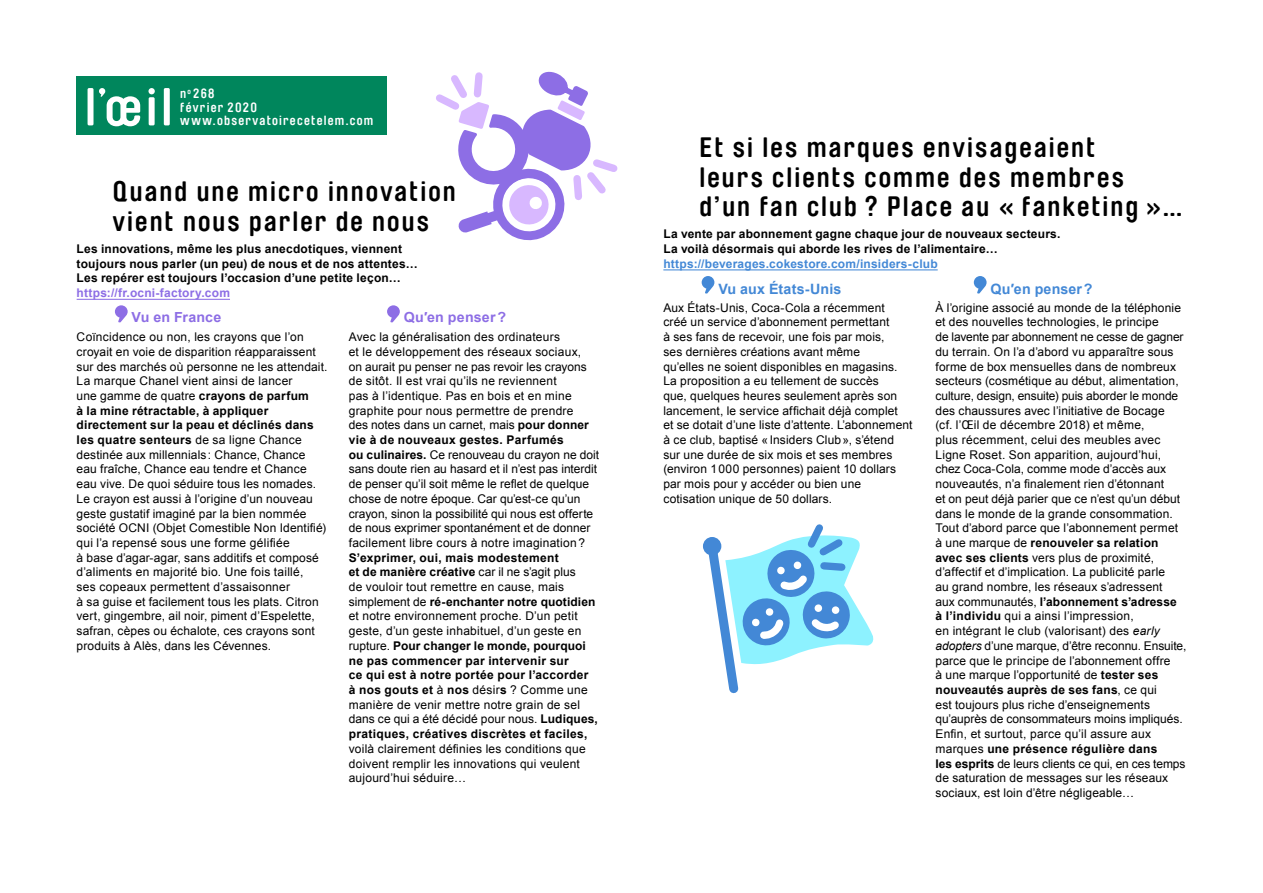
<style>
.page{position:relative;width:1263px;height:893px;background:#fff}
.page>*{position:absolute;margin:0;border:0;box-sizing:border-box;transform-origin:0 0}
.t1{font:700 27.75px/29.4px "Brauer Neue";letter-spacing:.075em;color:#000}
.t2{font:700 14.25px "Arial";letter-spacing:.01em;color:#4388d6}
.t3{font:700 13.95px "Arial";letter-spacing:.01em;color:#8d6ee5}
.t4{font:700 13.2px/13.5px "Brauer Neue";letter-spacing:.095em;color:#fff}
.t5{font:12px/14.7px "Arial";letter-spacing:.01em;color:#000}
.t6{font:700 12px/14.7px "Arial";letter-spacing:.02em;color:#000}
.t7{font:700 12px "Arial";letter-spacing:.02em;color:#4388d6}
.t8{font:700 12px "Arial";letter-spacing:.02em;color:#8d6ee5}
.s1{font-weight:700}
.s2{font-weight:400}
.s3{font-style:italic}
</style>
<div class="page">
<div style="left:77px;top:77px;width:310px;height:58px;background:#00865c"></div>
<svg style="left:88px;top:88px;width:82px;height:38px"></svg>
<svg style="left:115px;top:305px;width:13px;height:17px"></svg>
<svg style="left:387px;top:305px;width:13px;height:17px"></svg>
<hr style="left:77px;top:299px;width:153px;height:1px;background:#8d6ee5">
<svg style="left:702px;top:276px;width:12px;height:17px"></svg>
<svg style="left:974px;top:276px;width:12px;height:17px"></svg>
<hr style="left:663px;top:269px;width:275px;height:1px;background:#4388d6">
<svg style="left:703px;top:524px;width:171px;height:170px"></svg>
<div style="left:814px;top:604px;width:8px;height:8px;background:#fff;border-radius:50%"></div>
<div style="left:832px;top:606px;width:7px;height:8px;background:#fff;border-radius:50%"></div>
<svg style="left:436px;top:71px;width:182px;height:170px"></svg>
<p class="t4" style="left:180px;top:87px;width:195px">n<sup>o</sup> 268<br>février 2020 www.observatoirecetelem.com</p>
<h1 class="t1" style="left:113px;top:177px;width:344px">Quand une micro innovation vient nous parler de nous</h1>
<p class="t6" style="left:77px;top:242px;width:343px">Les innovations, même les plus anecdotiques, viennent toujours nous parler (un peu) de nous et de nos attentes…<br>Les repérer est toujours l’occasion d’une petite leçon…</p>
<p class="t8" style="left:77px;top:285px;width:155px">https://fr.ocni-factory.com</p>
<p class="t3" style="left:132px;top:308px;width:91px">Vu en France</p>
<p class="t5" style="left:77px;top:330px;width:252px">Coïncidence ou non, les crayons que l’on croyait en voie de disparition réapparaissent sur des marchés où personne ne les attendait.<br>La marque Chanel vient ainsi de lancer<br>une gamme de quatre <span class="s1">crayons de parfum<br>à la mine rétractable, à appliquer directement sur la peau et déclinés dans les quatre senteurs</span> de sa ligne Chance destinée aux millennials: Chance, Chance eau fraîche, Chance eau tendre et Chance eau vive. De quoi séduire tous les nomades.<br>Le crayon est aussi à l’origine d’un nouveau geste gustatif imaginé par la bien nommée société OCNI (Objet Comestible Non Identifié) qui l’a repensé sous une forme gélifiée<br>à base d’agar-agar, sans additifs et composé d’aliments en majorité bio. Une fois taillé,<br>ses copeaux permettent d’assaisonner<br>à sa guise et facilement tous les plats. Citron vert, gingembre, ail noir, piment d’Espelette, safran, cèpes ou échalote, ces crayons sont produits à Alès, dans les Cévennes.</p>
<p class="t3" style="left:404px;top:308px;width:104px">Qu′en penser?</p>
<p class="t5" style="left:349px;top:330px;width:252px">Avec la généralisation des ordinateurs<br>et le développement des réseaux sociaux,<br>on aurait pu penser ne pas revoir les crayons de sitôt. Il est vrai qu’ils ne reviennent<br>pas à l’identique. Pas en bois et en mine graphite pour nous permettre de prendre<br>des notes dans un carnet, mais <span class="s1">pour donner vie à de nouveaux gestes. Parfumés<br>ou culinaires.</span> Ce renouveau du crayon ne doit sans doute rien au hasard et il n’est pas interdit de penser qu’il soit même le reflet de quelque chose de notre époque. Car qu’est-ce qu’un crayon, sinon la possibilité qui nous est offerte de nous exprimer spontanément et de donner facilement libre cours à notre imagination ?</p>
<p class="t6" style="left:349px;top:550px;width:251px">S’exprimer, oui, mais modestement<br>et de manière créative <span class="s2">car il ne s’agit plus<br>de vouloir tout remettre en cause, mais simplement de</span> ré-enchanter notre quotidien <span class="s2">et notre environnement proche. D’un petit geste, d’un geste inhabituel, d’un geste en rupture.</span> Pour changer le monde, pourquoi ne pas commencer par intervenir sur<br>ce qui est à notre portée pour l’accorder à nos gouts et <span class="s2">à</span> nos <span class="s2">désir</span>s <span class="s2">? Comme une manière de venir mettre notre grain de sel dans ce qui a été décidé pour nous.</span> Ludiques, pratiques, créatives discrètes et faciles,</p>
<p class="t5" style="left:349px;top:741px;width:238px">voilà clairement définies les conditions que doivent remplir les innovations qui veulent aujourd’hui séduire…</p>
<h1 class="t1" style="left:699px;top:133px;width:484px">Et si les marques envisageaient<br>leurs clients comme des membres<br>d’un fan club ? Place au « fanketing »…</h1>
<p class="t6" style="left:663px;top:227px;width:399px">La vente par abonnement gagne chaque jour de nouveaux secteurs.<br>La voilà désormais qui aborde les rives de l’alimentaire…</p>
<p class="t7" style="left:663px;top:256px;width:276px">https://beverages.cokestore.com/insiders-club</p>
<p class="t2" style="left:718px;top:279px;width:125px">Vu aux États-Unis</p>
<p class="t5" style="left:663px;top:300px;width:251px">Aux États-Unis, Coca-Cola a récemment<br>créé un service d’abonnement permettant<br>à ses fans de recevoir, une fois par mois,<br>ses dernières créations avant même<br>qu’elles ne soient disponibles en magasins.<br>La proposition a eu tellement de succès<br>que, quelques heures seulement après son lancement, le service affichait déjà complet<br>et se dotait d’une liste d’attente. L’abonnement à ce club, baptisé «Insiders Club», s’étend sur une durée de six mois et ses membres (environ 1000 personnes) paient 10 dollars par mois pour y accéder ou bien une cotisation unique de 50 dollars.</p>
<p class="t2" style="left:990px;top:279px;width:104px">Qu′en penser?</p>
<p class="t5" style="left:935px;top:300px;width:252px">À l’origine associé au monde de la téléphonie et des nouvelles technologies, le principe<br>de lavente par abonnement ne cesse de gagner du terrain. On l’a d’abord vu apparaître sous forme de box mensuelles dans de nombreux secteurs (cosmétique au début, alimentation, culture, design, ensuite) puis aborder le monde des chaussures avec l’initiative de Bocage<br>(cf. l’Œil de décembre 2018) et même,<br>plus récemment, celui des meubles avec Ligne Roset. Son apparition, aujourd’hui, chez Coca‑Cola, comme mode d’accès aux nouveautés, n’a finalement rien d’étonnant<br>et on peut déjà parier que ce n’est qu’un début dans le monde de la grande consommation.<br>Tout d’abord parce que l’abonnement permet à une marque de <span class="s1">renouveler sa relation avec ses clients</span> vers plus de proximité, d’affectif et d’implication. La publicité parle<br>au grand nombre, les réseaux s’adressent<br>aux communautés, <span class="s1">l’abonnement s’adresse à l’individu</span> qui a ainsi l’impression,<br>en intégrant le club (valorisant) des <span class="s3">early adopters</span> d’une marque, d’être reconnu. Ensuite, parce que le principe de l’abonnement offre<br>à une marque l’opportunité de <span class="s1">tester ses nouveautés auprès de ses fans</span>, ce qui<br>est toujours plus riche d’enseignements qu’auprès de consommateurs moins impliqués.<br>Enfin, et surtout, parce qu’il assure aux marques <span class="s1">une présence régulière dans<br>les esprits</span> de leurs clients ce qui, en ces temps de saturation de messages sur les réseaux sociaux, est loin d’être négligeable…</p>
</div>
